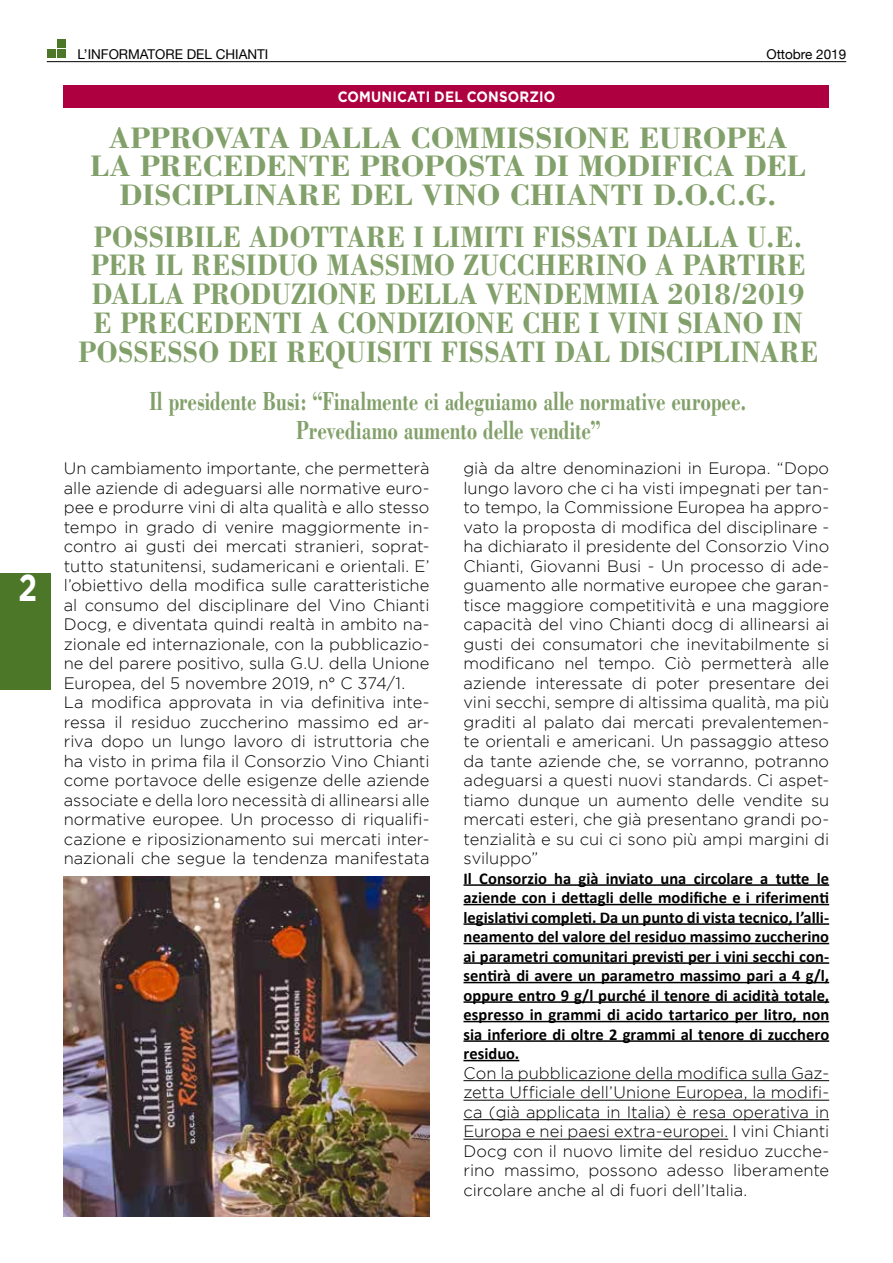
<style>
.page{position:relative;width:893px;height:1263px;background:#fff}
.page>*{position:absolute;margin:0;border:0;box-sizing:border-box;transform-origin:0 0}
.t1{font:700 37.5px "Gotham";color:#fff;scale:.8 1}
.t2{font:700 30.6px/28.8px "Bodoni";letter-spacing:.005em;color:#82a069;text-align:center;scale:.9 1}
.t3{font:700 30.6px/28.8px "Bodoni";letter-spacing:.005em;color:#82a069;text-align:center}
.t4{font:700 27px/28.8px "Bodoni";color:#82a069;text-align:center;scale:.71 1}
.t5{font:300 16.5px/19.5px "Gotham";color:#000;text-align:justify}
.t6{font:700 16.5px/19.5px "Calibri";color:#000;text-align:justify}
.t7{font:700 15px "Gotham";letter-spacing:.015em;color:#fff;scale:.9 1}
.t8{font:13.5px "Helvetica Neue";color:#000}
</style>
<div class="page">
<div style="left:47px;top:49px;width:8px;height:9px;background:#4c7729"></div>
<div style="left:57px;top:49px;width:8px;height:9px;background:#4c7729"></div>
<div style="left:57px;top:39px;width:8px;height:9px;background:#4c7729"></div>
<hr style="left:47px;top:61px;width:799px;height:1px;background:#000">
<div style="left:0;top:573px;width:51px;height:117px;background:#4c7729"></div>
<div style="left:64px;top:85px;width:765px;height:23px;background:#ae0040"></div>
<hr style="left:463px;top:884px;width:366px;height:2px;background:#000">
<hr style="left:463px;top:904px;width:366px;height:1px;background:#000">
<hr style="left:463px;top:923px;width:366px;height:2px;background:#000">
<hr style="left:463px;top:943px;width:366px;height:1px;background:#000">
<hr style="left:463px;top:962px;width:366px;height:2px;background:#000">
<hr style="left:463px;top:982px;width:366px;height:1px;background:#000">
<hr style="left:463px;top:1001px;width:366px;height:2px;background:#000">
<hr style="left:463px;top:1021px;width:366px;height:1px;background:#000">
<hr style="left:463px;top:1040px;width:366px;height:2px;background:#000">
<hr style="left:463px;top:1060px;width:56px;height:1px;background:#000">
<hr style="left:463px;top:1080px;width:366px;height:1px;background:#000">
<hr style="left:463px;top:1100px;width:366px;height:1px;background:#000">
<hr style="left:463px;top:1119px;width:366px;height:1px;background:#000">
<hr style="left:463px;top:1139px;width:265px;height:1px;background:#000">
<img style="left:64px;top:876px;width:365px;height:340px">
<h1 class="t1" style="left:19px;top:566px;width:25px">2</h1>
<p class="t8" style="left:77px;top:44px;width:193px">L’INFORMATORE DEL CHIANTI</p>
<p class="t8" style="left:766px;top:44px;width:81px">Ottobre 2019</p>
<p class="t7" style="left:338px;top:88px;width:243px">COMUNICATI DEL CONSORZIO</p>
<h2 class="t3" style="left:90px;top:122px;width:717px">APPROVATA DALLA COMMISSIONE EUROPEA<br>LA PRECEDENTE PROPOSTA DI MODIFICA DEL<br>DISCIPLINARE DEL VINO CHIANTI D.O.C.G.</h2>
<h2 class="t2" style="left:78px;top:221px;width:824px">POSSIBILE ADOTTARE I LIMITI FISSATI DALLA U.E.<br>PER IL RESIDUO MASSIMO ZUCCHERINO A PARTIRE DALLA PRODUZIONE DELLA VENDEMMIA 2018/2019<br>E PRECEDENTI A CONDIZIONE CHE I VINI SIANO IN POSSESSO DEI REQUISITI FISSATI DAL DISCIPLINARE</h2>
<h3 class="t4" style="left:149px;top:386px;width:843px">Il presidente Busi: “Finalmente ci adeguiamo alle normative europee.<br>Prevediamo aumento delle vendite”</h3>
<p class="t5" style="left:64px;top:458px;width:367px;text-align:left">Un cambiamento importante, che permetterà alle aziende di adeguarsi alle normative euro&shy;pee e produrre vini di alta qualità e allo stesso tempo in grado di venire maggiormente in&shy;contro ai gusti dei mercati stranieri, soprat&shy;tutto statunitensi, sudamericani e orientali. E’ l’obiettivo della modifica sulle caratteristiche al consumo del disciplinare del Vino Chianti Docg, e diventata quindi realtà in ambito na&shy;zionale ed internazionale, con la pubblicazio&shy;ne del parere positivo, sulla G.U. della Unione Europea, del 5 novembre 2019, n° C 374/1.<br>La modifica approvata in via definitiva inte&shy;ressa il residuo zuccherino massimo ed ar&shy;riva dopo un lungo lavoro di istruttoria che ha visto in prima fila il Consorzio Vino Chianti come portavoce delle esigenze delle aziende associate e della loro necessità di allinearsi alle normative europee. Un processo di riqualifi&shy;cazione e riposizionamento sui mercati inter&shy;nazionali che segue la tendenza manifestata</p>
<p class="t5" style="left:463px;top:458px;width:367px">già da altre denominazioni in Europa. “Dopo lungo lavoro che ci ha visti impegnati per tan&shy;to tempo, la Commissione Europea ha appro&shy;vato la proposta di modifica del disciplinare - ha dichiarato il presidente del Consorzio Vino Chianti, Giovanni Busi - Un processo di ade&shy;guamento alle normative europee che garan&shy;tisce maggiore competitività e una maggiore capacità del vino Chianti docg di allinearsi ai gusti dei consumatori che inevitabilmente si modificano nel tempo. Ciò permetterà alle aziende interessate di poter presentare dei vini secchi, sempre di altissima qualità, ma più graditi al palato dai mercati prevalentemen&shy;te orientali e americani. Un passaggio atteso da tante aziende che, se vorranno, potranno adeguarsi a questi nuovi standards. Ci aspet&shy;tiamo dunque un aumento delle vendite su mercati esteri, che già presentano grandi po&shy;tenzialità e su cui ci sono più ampi margini di sviluppo”</p>
<p class="t6" style="left:463px;top:868px;width:367px">Il Consorzio ha già inviato una circolare a tutte le aziende con i dettagli delle modifiche e i riferimenti legislativi completi. Da un punto di vista tecnico, l’alli&shy;neamento del valore del residuo massimo zuccherino ai parametri comunitari previsti per i vini secchi con&shy;sentirà di avere un parametro massimo pari a 4 g/l, oppure entro 9 g/l purché il tenore di acidità totale, espresso in grammi di acido tartarico per litro, non sia inferiore di oltre 2 grammi al tenore di zucchero residuo.</p>
<p class="t5" style="left:463px;top:1063px;width:367px">Con la pubblicazione della modifica sulla Gaz&shy;zetta Ufficiale dell’Unione Europea, la modifi&shy;ca (già applicata in Italia) è resa operativa in Europa e nei paesi extra-europei. I vini Chianti Docg con il nuovo limite del residuo zucche&shy;rino massimo, possono adesso liberamente circolare anche al di fuori dell’Italia.</p>
</div>
